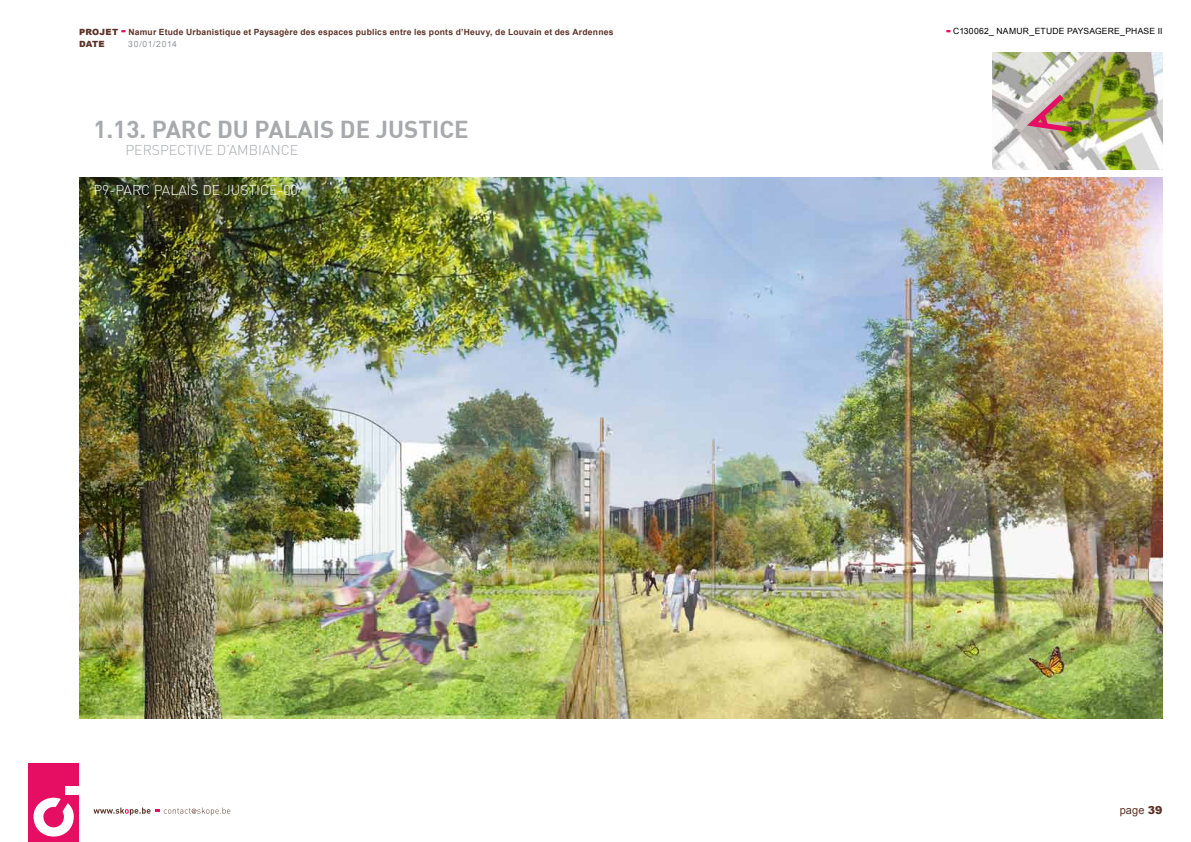
<style>
.page{position:relative;width:1191px;height:842px;background:#fff}
.page>*{position:absolute;margin:0;border:0;box-sizing:border-box;transform-origin:0 0}
.t1{font:700 24px "DIN";color:#a7a9ac}
.t2{font:300 14px "DIN";color:#fff}
.t3{font:300 14px "DIN";color:#a7a9ac}
.t4{font:11px "Arial";color:#5e3327}
.t5{font:700 8.6px/12.6px "Arial";letter-spacing:.025em;color:#5e3327}
.t6{font:8.6px "Arial";letter-spacing:.03em;color:#000}
.t7{font:8.6px "Arial";letter-spacing:.065em;color:#939598}
.s1{font-weight:900}
.s2{font-weight:900;font-size:14.4px;color:#e50e63}
</style>
<div class="page">
<div style="left:28px;top:763px;width:51px;height:79px;background:#e50e63"></div>
<svg style="left:34px;top:798px;width:40px;height:38px"></svg>
<div style="left:65px;top:786px;width:14px;height:9px;background:#fff"></div>
<svg style="left:93px;top:807px;width:137px;height:9px"></svg>
<img style="left:992px;top:52px;width:170px;height:117px">
<img style="left:79px;top:177px;width:1083px;height:541px">
<img style="left:1021px;top:89px;width:56px;height:46px">
<p class="t5" style="left:79px;top:26px;width:536px"><span class="s1">PROJET</span> <span class="s2">-</span> Namur Etude Urbanistique et Paysagère des espaces publics entre les ponts d’Heuvy, de Louvain et des Ardennes<br><span class="s1">DATE</span></p>
<p class="t7" style="left:128px;top:39px;width:50px">30/01/2014</p>
<h1 class="t1" style="left:93px;top:113px;width:377px">1.13. PARC DU PALAIS DE JUSTICE</h1>
<h2 class="t3" style="left:125px;top:142px;width:9px">PER</h2>
<h2 class="t3" style="left:152px;top:142px;width:148px">SPECTIVE D’AM BIANC E</h2>
<h2 class="t2" style="left:93px;top:181px;width:31px">P9-PAR</h2>
<h2 class="t2" style="left:141px;top:181px;width:21px">C PALAIS</h2>
<h2 class="t2" style="left:202px;top:181px;width:36px">DE JUSTI</h2>
<h2 class="t2" style="left:260px;top:181px;width:39px">CE-00</h2>
<p class="t6" style="left:946px;top:26px;width:96px"><span class="s2">-</span> C130062_ NAMUR_ETUDE</p>
<p class="t6" style="left:1067px;top:26px;width:30px">PAYSAGERE</p>
<p class="t6" style="left:1120px;top:26px;width:41px">_PHASE II</p>
<p class="t4" style="left:1119px;top:802px;width:44px">PAGE <span class="s1">39</span></p>
</div>
